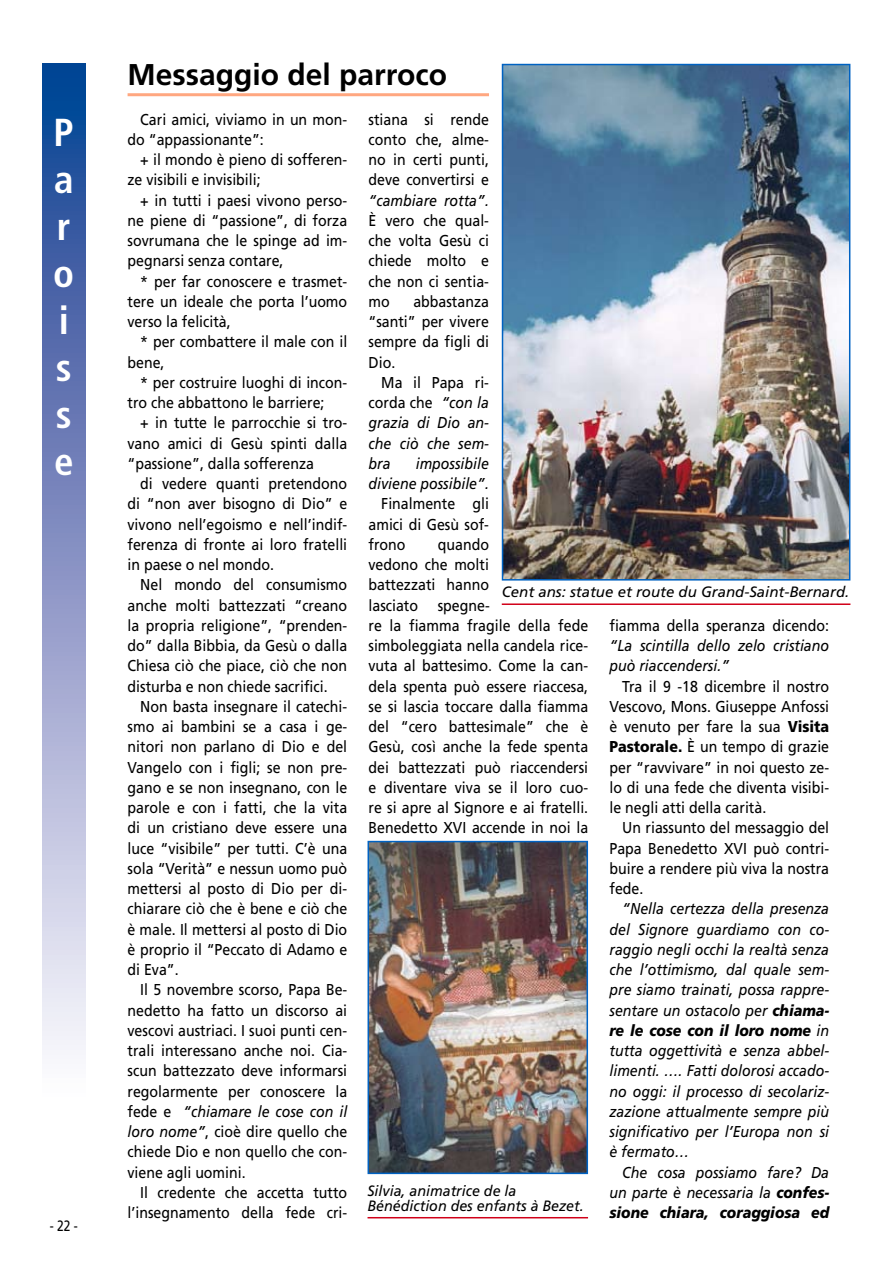
<style>
.page{position:relative;width:893px;height:1263px;background:#fff}
.page>*{position:absolute;margin:0;border:0;box-sizing:border-box;transform-origin:0 0}
.t1{font:700 condensed 39px/47px "Frutiger";color:#fff}
.t2{font:700 30px "Frutiger";color:#000}
.t3{font:15.75px/20.2px "Frutiger";color:#000;text-align:justify;scale:.9 1}
.t4{font:italic 15.75px/20.2px "Frutiger";color:#000;text-align:justify;scale:.9 1}
.t5{font:italic 15px/15px "Frutiger";color:#000;scale:.95 1}
.t6{font:italic 15px "Frutiger";color:#000}
.t7{font:15px "Frutiger";color:#000;scale:.8 1}
.s1{font-style:italic}
.s2{font-style:normal}
.s3{font-weight:900}
</style>
<div class="page">
<hr style="left:128px;top:93px;width:361px;height:3px;background:#ffa780">
<svg style="left:43px;top:64px;width:42px;height:986px;background:#8394c4"></svg>
<img style="left:505px;top:67px;width:342px;height:510px">
<div style="left:502px;top:64px;width:348px;height:516px;border:2px solid #0062c2"></div>
<hr style="left:502px;top:603px;width:348px;height:2px;background:#d10019">
<img style="left:371px;top:844px;width:214px;height:327px">
<div style="left:368px;top:841px;width:220px;height:333px;border:2px solid #0062c2"></div>
<hr style="left:368px;top:1217px;width:220px;height:1px;background:#d10019">
<h1 class="t1" style="left:53px;top:109px;width:22px">P a r o i s s e</h1>
<p class="t7" style="left:50px;top:1217px;width:37px">- 22 -</p>
<h2 class="t2" style="left:128px;top:57px;width:321px">Messaggio del parroco</h2>
<p class="t3" style="left:128px;top:109px;width:246px;text-indent:13px">Cari amici, viviamo in un mon&shy;do “appassionante”:</p>
<p class="t3" style="left:128px;top:149px;width:246px;text-indent:13px">+ il mondo è pieno di sofferen&shy;ze visibili e invisibili;</p>
<p class="t3" style="left:128px;top:190px;width:246px;text-indent:13px">+ in tutti i paesi vivono perso&shy;ne piene di “passione”, di forza sovrumana che le spinge ad im&shy;pegnarsi senza contare,</p>
<p class="t3" style="left:128px;top:271px;width:246px;text-indent:13px">* per far conoscere e trasmet&shy;tere un ideale che porta l’uomo verso la felicità,</p>
<p class="t3" style="left:128px;top:332px;width:246px;text-indent:13px">* per combattere il male con il bene,</p>
<p class="t3" style="left:128px;top:372px;width:246px;text-indent:13px">* per costruire luoghi di incon&shy;tro che abbattono le barriere;</p>
<p class="t3" style="left:128px;top:413px;width:246px;text-indent:13px">+ in tutte le parrocchie si tro&shy;vano amici di Gesù spinti dalla “passione”, dalla sofferenza</p>
<p class="t3" style="left:128px;top:473px;width:246px;text-indent:13px">di vedere quanti pretendono di “non aver bisogno di Dio” e vivono nell’egoismo e nell’indif&shy;ferenza di fronte ai loro fratelli in paese o nel mondo.</p>
<p class="t3" style="left:128px;top:575px;width:246px;text-indent:13px">Nel mondo del consumismo anche molti battezzati “creano la propria religione”, “prenden&shy;do” dalla Bibbia, da Gesù o dalla Chiesa ciò che piace, ciò che non disturba e non chiede sacrifici.</p>
<p class="t3" style="left:128px;top:696px;width:246px;text-indent:13px">Non basta insegnare il catechi&shy;smo ai bambini se a casa i ge&shy;nitori non parlano di Dio e del Vangelo con i figli; se non pre&shy;gano e se non insegnano, con le parole e con i fatti, che la vita di un cristiano deve essere una luce “visibile” per tutti. C’è una sola “Verità” e nessun uomo può mettersi al posto di Dio per di&shy;chiarare ciò che è bene e ciò che è male. Il mettersi al posto di Dio è proprio il “Peccato di Adamo e di Eva”.</p>
<p class="t3" style="left:128px;top:980px;width:246px;text-indent:13px">Il 5 novembre scorso, Papa Be&shy;nedetto ha fatto un discorso ai vescovi austriaci. I suoi punti cen&shy;trali interessano anche noi. Cia&shy;scun battezzato deve informarsi regolarmente per conoscere la fede e <span class="s1">“chiamare le cose con il loro nome”</span>, cioè dire quello che chiede Dio e non quello che con&shy;viene agli uomini.</p>
<p class="t3" style="left:128px;top:1182px;width:246px;text-align:right">Il credente che accetta tutto l’insegnamento della fede cri-</p>
<p class="t3" style="left:369px;top:109px;width:135px">stiana si rende conto che, alme&shy;no in certi punti, deve convertirsi e</p>
<p class="t4" style="left:369px;top:190px;width:135px">“cambiare rotta”.</p>
<p class="t3" style="left:369px;top:210px;width:135px">È vero che qual&shy;che volta Gesù ci chiede molto e che non ci sentia&shy;mo</p>
<p class="t3" style="left:369px;top:291px;width:135px;text-indent:45px">abbastanza “santi” per vivere sempre da figli di Dio.</p>
<p class="t4" style="left:369px;top:372px;width:135px;text-indent:13px"><span class="s2">Ma il Papa ri&shy;corda che</span> “con la grazia di Dio an&shy;che ciò che sem&shy;bra</p>
<p class="t4" style="left:369px;top:453px;width:135px;text-align:right">impossibile diviene possibile”.</p>
<p class="t3" style="left:369px;top:494px;width:135px;text-indent:13px">Finalmente gli amici di Gesù sof&shy;frono</p>
<p class="t3" style="left:369px;top:534px;width:246px;text-align:left;text-indent:69px">quando<br>vedono che molti<br>battezzati hanno<br>lasciato spegne-<br>re la fiamma fragile della fede simboleggiata nella candela rice&shy;vuta al battesimo. Come la can&shy;dela spenta può essere riaccesa, se si lascia toccare dalla fiamma del “cero battesimale” che è<br>Gesù, così anche la fede spenta dei battezzati può riaccendersi e diventare viva se il loro cuo&shy;re si apre al Signore e ai fratelli.<br>Benedetto XVI accende in noi la</p>
<p class="t6" style="left:502px;top:583px;width:349px">Cent ans: statue et route du Grand-Saint-Bernard.</p>
<p class="t3" style="left:609px;top:615px;width:246px">fiamma della speranza dicendo:</p>
<p class="t4" style="left:609px;top:635px;width:246px">“La scintilla dello zelo cristiano può riaccendersi.”</p>
<p class="t3" style="left:609px;top:676px;width:246px;text-indent:13px">Tra il 9 -18 dicembre il nostro Vescovo, Mons. Giuseppe Anfossi è venuto per fare la sua <span class="s3">Visita Pastorale.</span> È un tempo di grazie per “ravvivare” in noi questo ze&shy;lo di una fede che diventa visibi&shy;le negli atti della carità.</p>
<p class="t3" style="left:609px;top:818px;width:246px;text-indent:13px">Un riassunto del messaggio del Papa Benedetto XVI può contri&shy;buire a rendere più viva la nostra fede.</p>
<p class="t4" style="left:609px;top:899px;width:246px;text-indent:13px">“Nella certezza della presenza del Signore guardiamo con co&shy;raggio negli occhi la realtà senza che l’ottimismo, dal quale sem&shy;pre siamo trainati, possa rappre&shy;sentare un ostacolo per <span class="s3">chiama&shy;re le cose con il loro nome</span> in tutta oggettività e senza abbel&shy;limenti. …. Fatti dolorosi accado&shy;no oggi: il processo di secolariz&shy;zazione attualmente sempre più significativo per l’Europa non si è fermato…</p>
<p class="t4" style="left:609px;top:1162px;width:246px;text-indent:13px">Che cosa possiamo fare? Da un parte è necessaria la <span class="s3">confes&shy;sione chiara, coraggiosa ed</span></p>
<p class="t5" style="left:368px;top:1183px;width:229px">Silvia, animatrice de la<br>Bénédiction des enfants à Bezet.</p>
</div>
